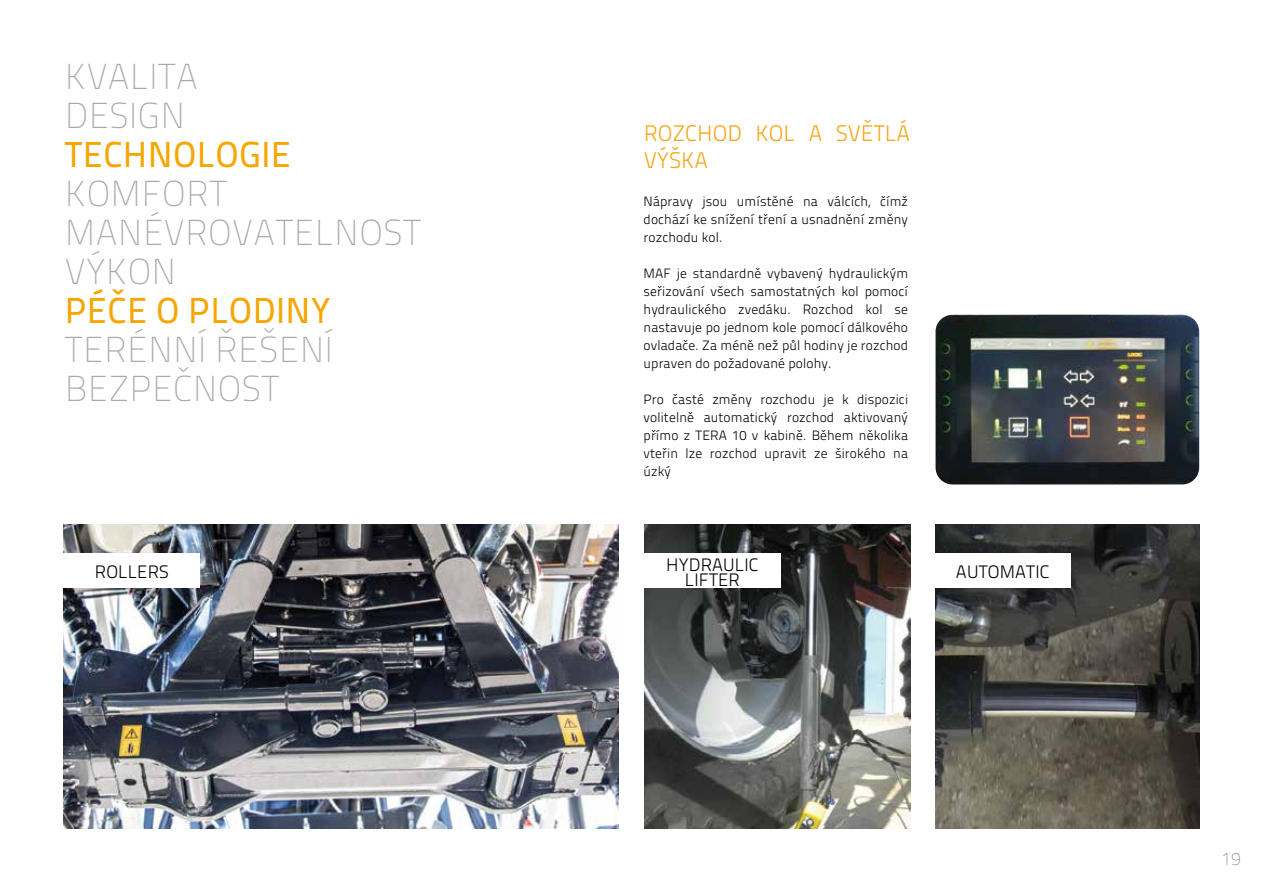
<style>
.page{position:relative;width:1263px;height:893px;background:#fff}
.page>*{position:absolute;margin:0;border:0;box-sizing:border-box;transform-origin:0 0}
.t1{font:36px/39px "Titillium Maps 26 L 1 wt";letter-spacing:.01em;color:#a9aaac}
.t2{font:36px "Titillium Maps 26 L 500 wt";letter-spacing:.01em;color:#f6a600}
.t3{font:22.5px/27px "Titillium Maps 26 L 250 wt";color:#f6a517}
.t4{font:300 18px/15px "Titillium Text 22 L";letter-spacing:.01em;color:#000;text-align:center}
.t5{font:18px "Titillium Maps 26 L 1 wt";color:#87888a}
.t6{font:300 13.5px/18px "Titillium Text 22 L";letter-spacing:.01em;color:#000;text-align:justify}
</style>
<div class="page">
<img style="left:64px;top:524px;width:554px;height:304px">
<div style="left:57px;top:554px;width:143px;height:34px;background:#fff"></div>
<img style="left:936px;top:524px;width:263px;height:304px">
<img style="left:645px;top:524px;width:265px;height:304px">
<div style="left:638px;top:554px;width:143px;height:34px;background:#fff"></div>
<div style="left:928px;top:554px;width:143px;height:34px;background:#fff"></div>
<img style="left:935px;top:315px;width:264px;height:169px">
<h1 class="t1" style="left:65px;top:56px;width:135px">KVALITA<br>DESIGN</h1>
<h1 class="t2" style="left:65px;top:128px;width:228px">TECHNOLOGIE</h1>
<h1 class="t1" style="left:65px;top:172px;width:358px">KOMFORT<br>MANÉVROVATELNOST<br>VÝKON</h1>
<h1 class="t2" style="left:65px;top:284px;width:268px">PÉČE O PLODINY</h1>
<h1 class="t1" style="left:65px;top:328px;width:270px">TERÉNNÍ ŘEŠENÍ<br>BEZPEČNOST</h1>
<h2 class="t3" style="left:644px;top:119px;width:268px">ROZCHOD KOL A SVĚTLÁ<br>VÝŠKA</h2>
<p class="t6" style="left:643px;top:192px;width:266px">Nápravy jsou umístěné na válcích, čímž dochází ke snížení tření a usnadnění změny rozchodu kol.</p>
<p class="t6" style="left:643px;top:264px;width:266px">MAF je standardně vybavený hydraulickým seřizování všech samostatných kol pomocí hydraulického zvedáku. Rozchod kol se nastavuje po jednom kole pomocí dálkového ovladače. Za méně než půl hodiny je rozchod upraven do požadované polohy.</p>
<p class="t6" style="left:643px;top:390px;width:266px">Pro časté změny rozchodu je k dispozici volitelně automatický rozchod aktivovaný přímo z TERA 10 v kabině. Během několika vteřin lze rozchod upravit ze širokého na úzký</p>
<h3 class="t4" style="left:95px;top:563px;width:75px">ROLLERS</h3>
<h3 class="t4" style="left:666px;top:556px;width:94px">HYDRAULIC<br>LIFTER</h3>
<h3 class="t4" style="left:956px;top:563px;width:95px">AUTOMATIC</h3>
<h3 class="t5" style="left:1221px;top:846px;width:21px">19</h3>
</div>
